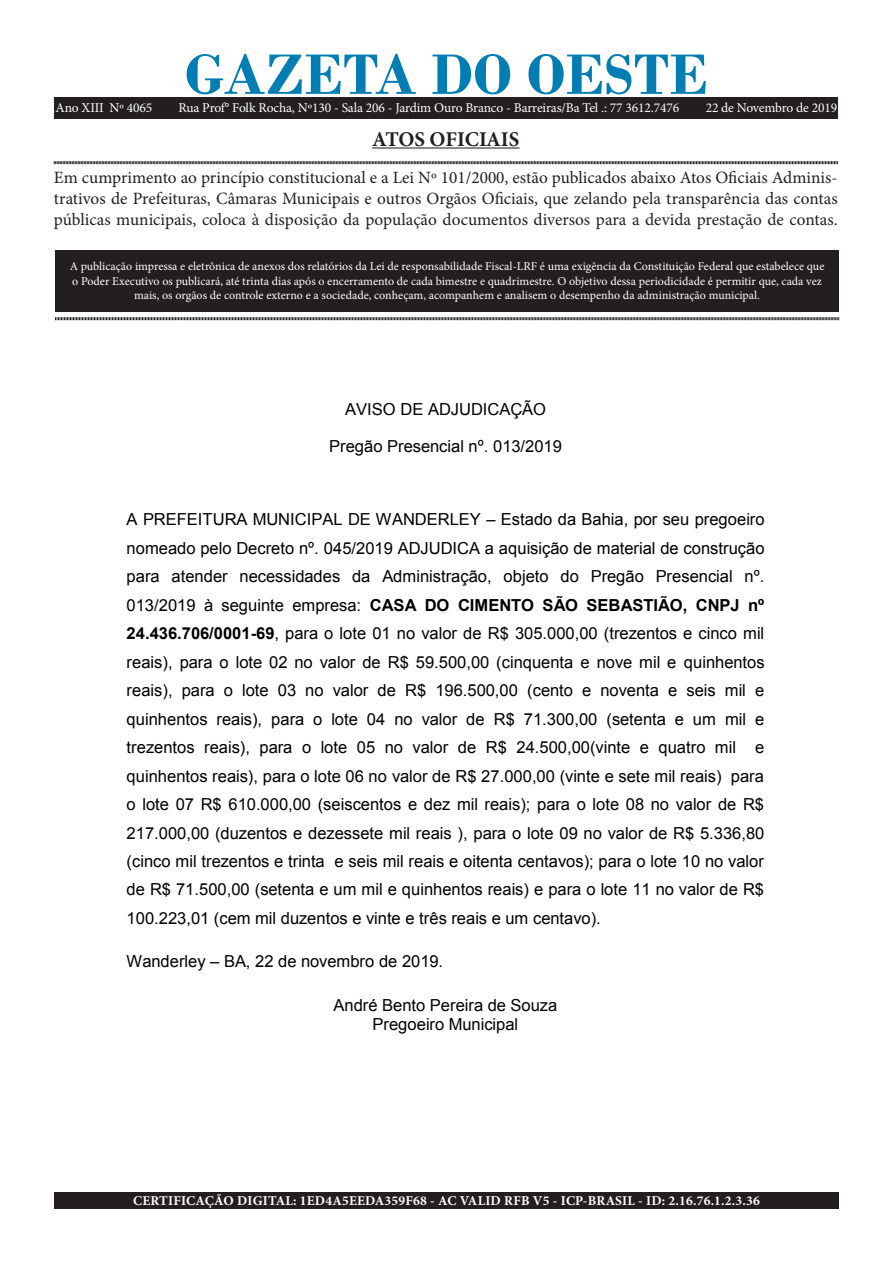
<style>
.page{position:relative;width:893px;height:1263px;background:#fff}
.page>*{position:absolute;margin:0;border:0;box-sizing:border-box;transform-origin:0 0}
.t1{font:700 60px "Bodoni";color:#007eb4}
.t2{font:700 21px "Minion Pro";letter-spacing:-.005em;color:#231f20}
.t3{font:17.25px/20.7px "Minion Pro";color:#231f20;text-align:justify}
.t4{font:16.5px/28.5px "Arial";color:#000;text-align:justify}
.t5{font:13.5px "Minion Pro";letter-spacing:-.01em;color:#fff}
.t6{font:700 13.5px "Minion Pro";letter-spacing:.015em;color:#fff}
.t7{font:12px/14.4px "Minion Pro";color:#fff;text-align:center}
.s1{font-style:inherit}
.s2{font-weight:700}
</style>
<div class="page">
<div style="left:55px;top:250px;width:784px;height:61px;background:#231f20"></div>
<hr style="left:372px;top:147px;width:147px;height:2px;background:#231f20">
<svg style="left:54px;top:161px;width:784px;height:4px;background:#908e8e"></svg>
<svg style="left:55px;top:317px;width:784px;height:4px;background:#908e8e"></svg>
<div style="left:54px;top:98px;width:784px;height:20px;background:#231f20"></div>
<div style="left:54px;top:1192px;width:785px;height:17px;background:#231f20"></div>
<p class="t1" style="left:185px;top:39px;width:525px">GAZETA DO OESTE</p>
<p class="t2" style="left:372px;top:124px;width:149px">ATOS OFICIAIS</p>
<p class="t3" style="left:54px;top:168px;width:785px">Em cumprimento ao princípio constitucional e a Lei Nº 101/2000, estão publicados abaixo Atos Oficiais Adminis&shy;trativos de Prefeituras, Câmaras Municipais e outros Orgãos Oficiais, que zelando pela transparência das contas públicas municipais, coloca à disposição da população documentos diversos para a devida prestação de contas.</p>
<p class="t7" style="left:70px;top:259px;width:756px">A publicação impressa e eletrônica de anexos dos relatórios da Lei de responsabilidade Fiscal-LRF é uma exigência da Constituição Federal que estabelece que o Poder Executivo os publicará, até trinta dias após o encerramento de cada bimestre e quadrimestre. O objetivo dessa periodicidade é permitir que, cada vez mais, os orgãos de controle externo e a sociedade, conheçam, acompanhem e analisem o desempenho da administração municipal.</p>
<p class="t5" style="left:56px;top:99px;width:98px">Ano XIII Nº 4065</p>
<p class="t5" style="left:179px;top:99px;width:502px">Rua Prof° Folk Rocha, Nº130 - Sala 206 - Jardim Ouro Branco - Barreiras/Ba Tel .: 77 3612.7476</p>
<p class="t5" style="left:706px;top:99px;width:133px">22 de Novembro de 2019</p>
<p class="t4" style="left:345px;top:395px;width:202px">AVISO DE ADJUDICAÇÃO</p>
<p class="t4" style="left:329px;top:432px;width:234px">Pregão Presencial nº. 013/2019</p>
<p class="t4" style="left:127px;top:506px;width:640px">A PREFEITURA MUNICIPAL DE WANDERLEY <span class="s1">–</span> Estado da Bahia, por seu pregoeiro nomeado pelo Decreto nº. 045/2019 ADJUDICA a aquisição de material de construção para atender necessidades da Administração, objeto do Pregão Presencial nº.<br>013/2019 à seguinte empresa: <span class="s2">CASA DO CIMENTO SÃO SEBASTIÃO, CNPJ nº 24.436.706/0001-69</span>, para o lote 01 no valor de R$ 305.000,00 (trezentos e cinco mil reais), para o lote 02 no valor de R$ 59.500,00 (cinquenta e nove mil e quinhentos reais), para o lote 03 no valor de R$ 196.500,00 (cento e noventa e seis mil e quinhentos reais), para o lote 04 no valor de R$ 71.300,00 (setenta e um mil e trezentos reais), para o lote 05 no valor de R$ 24.500,00(vinte e quatro mil e quinhentos reais), para o lote 06 no valor de R$ 27.000,00 (vinte e sete mil reais) para o lote 07 R$ 610.000,00 (seiscentos e dez mil reais); para o lote 08 no valor de R$ 217.000,00 (duzentos e dezessete mil reais ), para o lote 09 no valor de R$ 5.336,80 (cinco mil trezentos e trinta e seis mil reais e oitenta centavos); para o lote 10 no valor de R$ 71.500,00 (setenta e um mil e quinhentos reais) e para o lote 11 no valor de R$ 100.223,01 (cem mil duzentos e vinte e três reais e um centavo).</p>
<p class="t4" style="left:127px;top:947px;width:318px">Wanderley <span class="s1">–</span> BA, 22 de novembro de 2019.</p>
<p class="t4" style="left:333px;top:996px;width:225px;line-height:19px;text-align:center">André Bento Pereira de Souza<br>Pregoeiro Municipal</p>
<p class="t6" style="left:133px;top:1191px;width:628px">CERTIFICAÇÃO DIGITAL: 1ED4A5EEDA359F68 - AC VALID RFB V5 - ICP-BRASIL - ID: 2.16.76.1.2.3.36</p>
</div>
